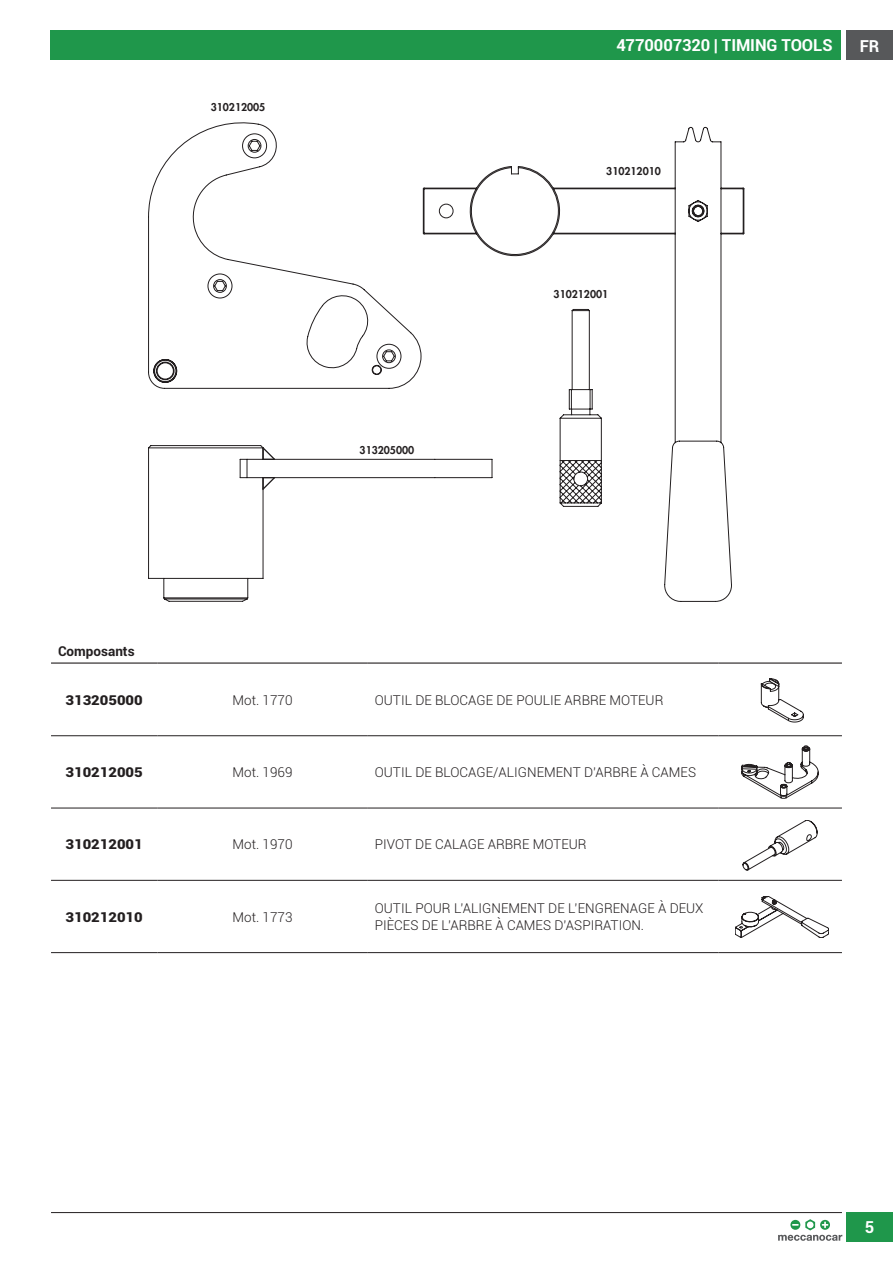
<style>
.page{position:relative;width:893px;height:1263px;background:#fff}
.page>*{position:absolute;margin:0;border:0;box-sizing:border-box;transform-origin:0 0}
.t1{font:700 16.5px "Roboto";letter-spacing:-.005em;color:#fff}
.t2{font:300 13.5px/16.2px "Roboto";color:#231f20}
.t3{font:900 13.5px "Roboto";color:#231f20;scale:1.1 1}
.t4{font:700 13.5px "Roboto";color:#231f20}
.t5{font:800 10.5px "Futura Std";color:#231f20}
</style>
<div class="page">
<div style="left:846px;top:30px;width:47px;height:30px;background:#57585a"></div>
<hr style="left:51px;top:1212px;width:791px;height:1px;background:#231f20">
<div style="left:846px;top:1212px;width:47px;height:30px;background:#1f974b"></div>
<div style="left:50px;top:30px;width:791px;height:30px;background:#1f974b"></div>
<svg style="left:778px;top:1219px;width:64px;height:22px"></svg>
<hr style="left:368px;top:735px;width:351px;height:1px;background:#231f20">
<hr style="left:368px;top:808px;width:351px;height:1px;background:#231f20">
<hr style="left:368px;top:880px;width:351px;height:1px;background:#231f20">
<hr style="left:368px;top:952px;width:351px;height:1px;background:#231f20">
<hr style="left:51px;top:662px;width:106px;height:2px;background:#231f20">
<hr style="left:157px;top:662px;width:211px;height:2px;background:#231f20">
<hr style="left:368px;top:662px;width:351px;height:2px;background:#231f20">
<hr style="left:719px;top:662px;width:123px;height:2px;background:#231f20">
<hr style="left:51px;top:735px;width:106px;height:1px;background:#231f20">
<hr style="left:51px;top:808px;width:106px;height:1px;background:#231f20">
<hr style="left:51px;top:880px;width:106px;height:1px;background:#231f20">
<hr style="left:51px;top:952px;width:106px;height:1px;background:#231f20">
<hr style="left:157px;top:735px;width:211px;height:1px;background:#231f20">
<hr style="left:719px;top:735px;width:123px;height:1px;background:#231f20">
<hr style="left:157px;top:808px;width:211px;height:1px;background:#231f20">
<hr style="left:719px;top:808px;width:123px;height:1px;background:#231f20">
<hr style="left:157px;top:880px;width:211px;height:1px;background:#231f20">
<hr style="left:719px;top:880px;width:123px;height:1px;background:#231f20">
<hr style="left:157px;top:952px;width:211px;height:1px;background:#231f20">
<hr style="left:719px;top:952px;width:123px;height:1px;background:#231f20">
<svg style="left:761px;top:678px;width:43px;height:44px"></svg>
<svg style="left:742px;top:746px;width:76px;height:52px"></svg>
<svg style="left:743px;top:820px;width:74px;height:50px"></svg>
<svg style="left:735px;top:896px;width:94px;height:42px"></svg>
<svg style="left:148px;top:127px;width:596px;height:475px"></svg>
<p class="t5" style="left:211px;top:100px;width:56px">310212005</p>
<p class="t5" style="left:360px;top:443px;width:56px">313205000</p>
<p class="t1" style="left:617px;top:33px;width:217px">4770007320 | TIMING TOOLS</p>
<p class="t1" style="left:860px;top:34px;width:21px">FR</p>
<p class="t5" style="left:606px;top:164px;width:56px">310212010</p>
<p class="t5" style="left:554px;top:287px;width:56px">310212001</p>
<p class="t4" style="left:58px;top:641px;width:78px">Composants</p>
<p class="t3" style="left:66px;top:690px;width:72px">313205000</p>
<p class="t2" style="left:233px;top:691px;width:61px">Mot. 1770</p>
<p class="t2" style="left:375px;top:691px;width:290px">OUTIL DE BLOCAGE DE POULIE ARBRE MOTEUR</p>
<p class="t3" style="left:66px;top:762px;width:72px">310212005</p>
<p class="t2" style="left:233px;top:764px;width:61px">Mot. 1969</p>
<p class="t2" style="left:375px;top:764px;width:323px">OUTIL DE BLOCAGE/ALIGNEMENT D’ARBRE À CAMES</p>
<p class="t3" style="left:66px;top:835px;width:72px">310212001</p>
<p class="t2" style="left:233px;top:836px;width:61px">Mot. 1970</p>
<p class="t2" style="left:375px;top:836px;width:213px">PIVOT DE CALAGE ARBRE MOTEUR</p>
<p class="t3" style="left:66px;top:907px;width:72px">310212010</p>
<p class="t2" style="left:233px;top:908px;width:61px">Mot. 1773</p>
<p class="t2" style="left:375px;top:900px;width:330px">OUTIL POUR L’ALIGNEMENT DE L’ENGRENAGE À DEUX<br>PIÈCES DE L’ARBRE À CAMES D’ASPIRATION.</p>
<p class="t1" style="left:865px;top:1215px;width:11px">5</p>
</div>
